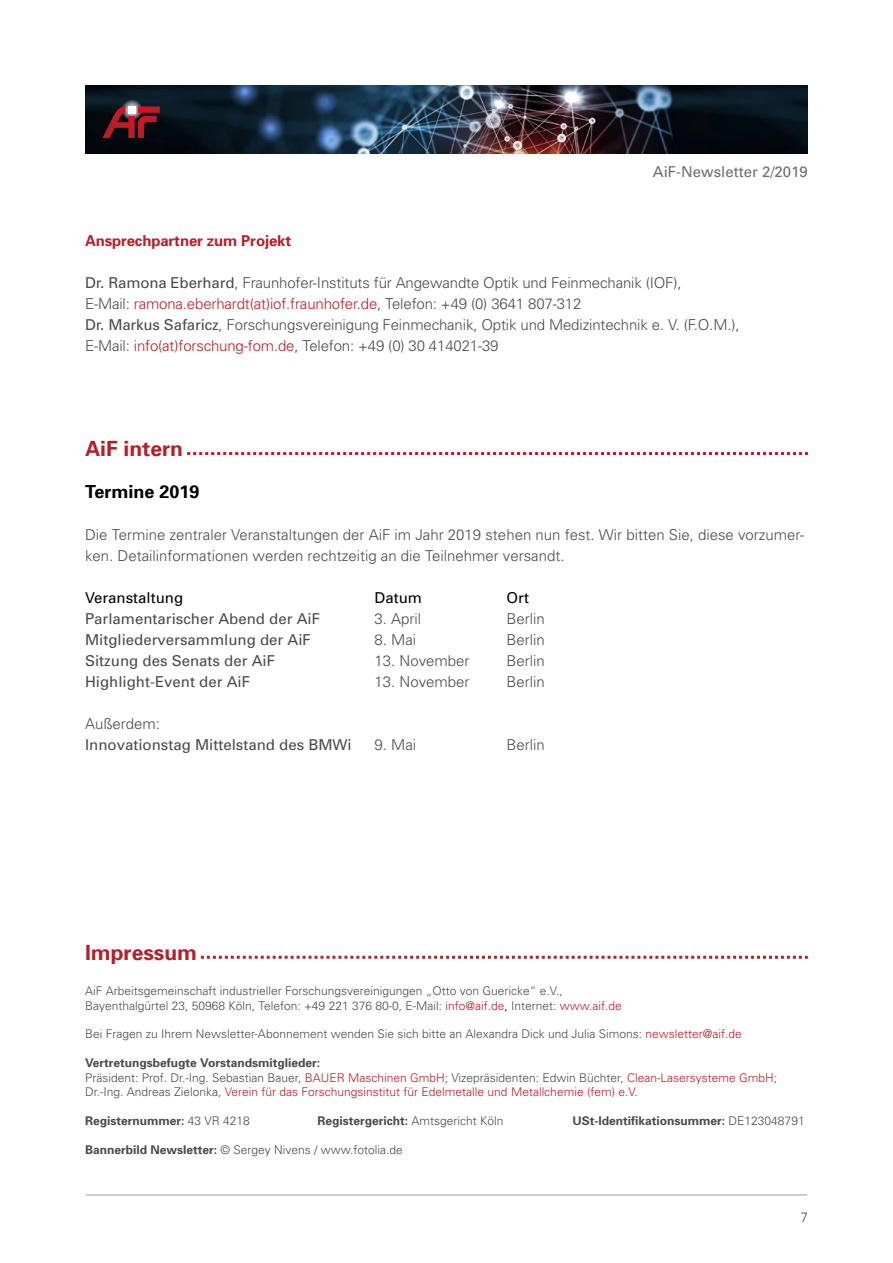
<style>
.page{position:relative;width:893px;height:1263px;background:#fff}
.page>*{position:absolute;margin:0;border:0;box-sizing:border-box;transform-origin:0 0}
.t1{font:700 21px "Univers";color:#b61f29}
.t2{font:700 18px "Univers";color:#000}
.t3{font:300 15px/21px "Univers";color:#4a4a49}
.t4{font:15px "Univers";color:#4a4a49}
.t5{font:300 15px "Univers";letter-spacing:-.01em;color:#b61f29}
.t6{font:700 15px "Univers";letter-spacing:-.01em;color:#b61f29}
.t7{font:15px "Univers";color:#000}
.t8{font:15px "Univers";color:#706f6f}
.t9{font:300 13.5px "Univers";color:#4a4a49}
.t10{font:300 12px "Univers";color:#4a4a49}
.t11{font:300 12px/14.4px "Univers";color:#b61f29}
.t12{font:700 12px "Univers";color:#4a4a49}
.s1{font-weight:400}
.s2{color:#4a4a49}
.s3{color:#b61f29}
.s4{color:#000}
.s5{font-weight:300}
.s6{font-weight:700}
</style>
<div class="page">
<img style="left:85px;top:85px;width:723px;height:68px">
<svg style="left:121px;top:99px;width:21px;height:21px"></svg>
<svg style="left:102px;top:106px;width:58px;height:32px;background:#622028"></svg>
<hr style="left:86px;top:1194px;width:721px;height:1px;background:#9d9d9c">
<svg style="left:187px;top:452px;width:621px;height:3px"></svg>
<svg style="left:201px;top:956px;width:607px;height:3px"></svg>
<p class="t8" style="left:653px;top:163px;width:157px">AiF-Newsletter 2/2019</p>
<p class="t6" style="left:85px;top:231px;width:208px">Ansprechpartner zum Projekt</p>
<p class="t3" style="left:85px;top:272px;width:598px"><span class="s1">Dr. Ramona Eberhard</span>, Fraunhofer-Instituts für Angewandte Optik und Feinmechanik (IOF),</p>
<p class="t5" style="left:85px;top:294px;width:498px"><span class="s2">E-Mail:</span> ramona.eberhardt(at)iof.fraunhofer.de<span class="s2">, Telefon: +49 (0) 3641 807-312</span></p>
<p class="t3" style="left:85px;top:314px;width:656px"><span class="s1">Dr. Markus Safaricz</span>, Forschungsvereinigung Feinmechanik, Optik und Medizintechnik e. V. (F.O.M.),</p>
<p class="t3" style="left:85px;top:335px;width:415px">E-Mail: <span class="s3">info(at)forschung-fom.de</span>, Telefon: +49 (0) 30 414021-39</p>
<p class="t1" style="left:85px;top:436px;width:100px">AiF intern</p>
<p class="t2" style="left:85px;top:481px;width:116px">Termine 2019</p>
<p class="t3" style="left:85px;top:524px;width:721px">Die Termine zentraler Veranstaltungen der AiF im Jahr 2019 stehen nun fest. Wir bitten Sie, diese vorzumer&shy;ken. Detailinformationen werden rechtzeitig an die Teilnehmer versandt.</p>
<p class="t7" style="left:85px;top:589px;width:100px">Veranstaltung</p>
<p class="t7" style="left:375px;top:589px;width:49px">Datum</p>
<p class="t7" style="left:507px;top:589px;width:24px">Ort</p>
<p class="t4" style="left:85px;top:610px;width:237px">Parlamentarischer Abend der AiF</p>
<p class="t3" style="left:375px;top:608px;width:48px">3. April</p>
<p class="t3" style="left:507px;top:608px;width:40px">Berlin</p>
<p class="t4" style="left:85px;top:631px;width:227px">Mitgliederversammlung der AiF</p>
<p class="t3" style="left:375px;top:629px;width:43px">8. Mai</p>
<p class="t3" style="left:507px;top:629px;width:40px">Berlin</p>
<p class="t4" style="left:85px;top:652px;width:192px">Sitzung des Senats der AiF</p>
<p class="t3" style="left:375px;top:650px;width:97px">13. November</p>
<p class="t3" style="left:507px;top:650px;width:40px">Berlin</p>
<p class="t4" style="left:85px;top:673px;width:167px">Highlight-Event der AiF</p>
<p class="t3" style="left:375px;top:671px;width:97px">13. November</p>
<p class="t3" style="left:507px;top:671px;width:40px">Berlin</p>
<p class="t3" style="left:85px;top:713px;width:77px">Außerdem:</p>
<p class="t4" style="left:85px;top:736px;width:268px">Innovationstag Mittelstand des BMWi</p>
<p class="t3" style="left:375px;top:734px;width:43px">9. Mai</p>
<p class="t3" style="left:507px;top:734px;width:40px">Berlin</p>
<p class="t1" style="left:85px;top:940px;width:113px">Impressum</p>
<p class="t10" style="left:85px;top:984px;width:479px">AiF Arbeitsgemeinschaft industrieller Forschungsvereinigungen „Otto von Guericke“ e.V.,</p>
<p class="t10" style="left:85px;top:998px;width:538px">Bayenthalgürtel 23, 50968 Köln, Telefon: +49 221 376 80-0, E-Mail: <span class="s3">info@aif.de</span><span class="s4">,</span> Internet: <span class="s3">www.aif.de</span></p>
<p class="t10" style="left:85px;top:1027px;width:658px">Bei Fragen zu Ihrem Newsletter-Abonnement wenden Sie sich bitte an Alexandra Dick und Julia Simons: <span class="s3">newsletter@aif.de</span></p>
<p class="t12" style="left:85px;top:1056px;width:236px">Vertretungsbefugte Vorstandsmitglieder:</p>
<p class="t11" style="left:85px;top:1070px;width:693px"><span class="s2">Präsident: Prof. Dr.-Ing. Sebastian Bauer,</span> BAUER Maschinen GmbH<span class="s2">; Vizepräsidenten: Edwin Büchter,</span> Clean-Lasersysteme GmbH<span class="s2">;<br>Dr.-Ing. Andreas Zielonka,</span> Verein für das Forschungsinstitut für Edelmetalle und Metallchemie (fem) e.V.</p>
<p class="t12" style="left:85px;top:1113px;width:166px">Registernummer: <span class="s5">43 VR 4218</span></p>
<p class="t12" style="left:318px;top:1113px;width:188px">Registergericht: <span class="s5">Amtsgericht Köln</span></p>
<p class="t12" style="left:573px;top:1113px;width:234px">USt-Identifikationsummer: <span class="s5">DE123048791</span></p>
<p class="t10" style="left:85px;top:1142px;width:319px"><span class="s6">Bannerbild Newsletter:</span> © Sergey Nivens / www.fotolia.de</p>
<p class="t9" style="left:800px;top:1209px;width:9px">7</p>
</div>
